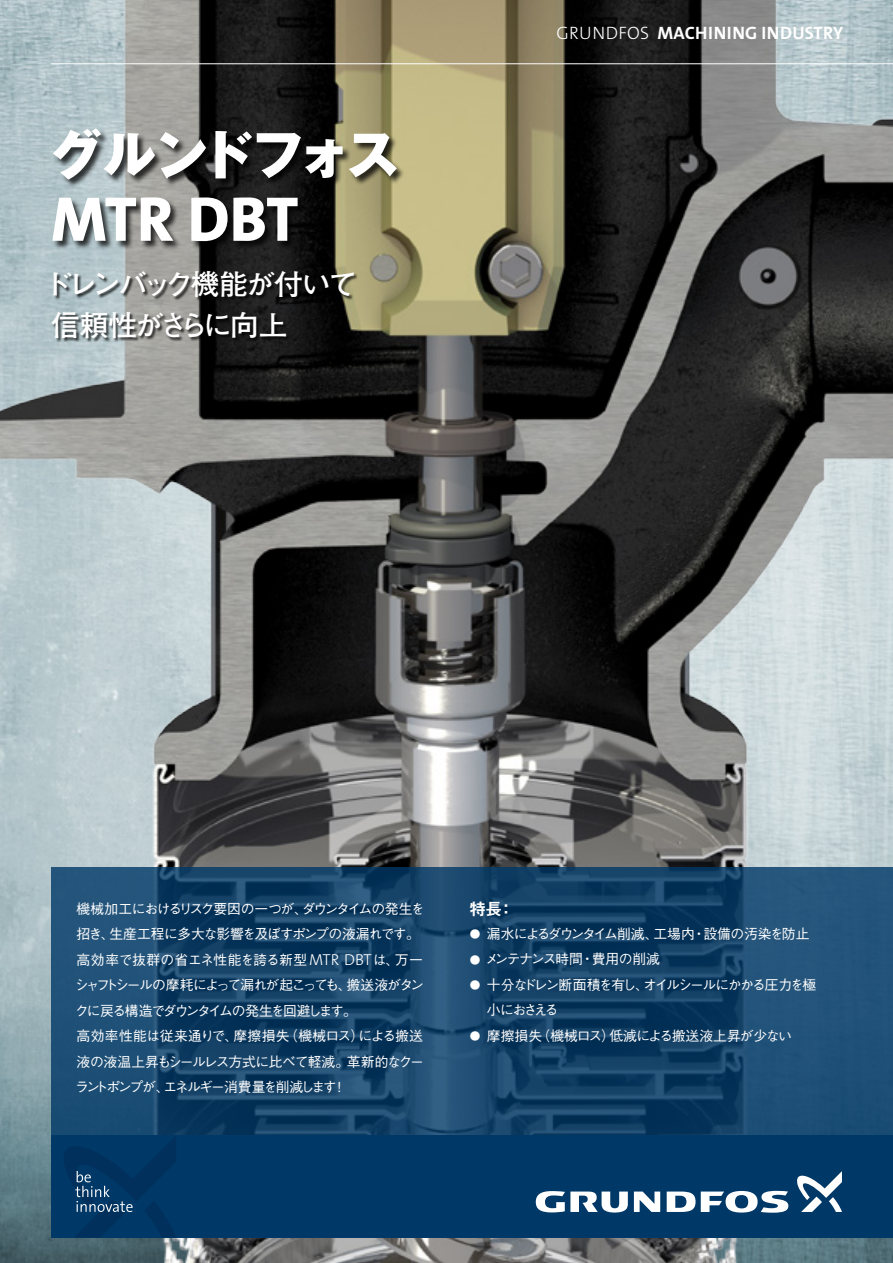
<style>
.page{position:relative;width:893px;height:1263px;background:#fff}
.page>*{position:absolute;margin:0;border:0;box-sizing:border-box;transform-origin:0 0}
.t1{font:63.75px "Grundfos The Sans V2 OT 8 XB";letter-spacing:-.005em;color:#fff}
.t2{font:800 53.1px "Gothic MB101 Pro";letter-spacing:-.08em;color:#fff}
.t3{font:700 28.65px/40.3px "Futo Go B101 Pro";letter-spacing:-.075em;color:#fff}
.t4{font:18px "Grundfos The Sans V2 OT 7 B";letter-spacing:.015em;color:#fff}
.t5{font:700 15.9px "Gothic MB101 Pro De";color:#fff}
.t6{font:500 13.8px/25.5px "Gothic BBB Pro";letter-spacing:-.085em;color:#fff}
.t7{font:500 13.8px/25.5px "Gothic BBB Pro";letter-spacing:-.11em;color:#fff}
.t8{font:500 13.8px "Gothic BBB Pro";letter-spacing:-.055em;color:#fff}
.t9{font:500 13.8px "Gothic BBB Pro";letter-spacing:-.015em;color:#fff}
.s1{font-family:"Grundfos The Sans V2 OT 3 L"}
.s2{font-family:"Grundfos The Sans V2 OT 3 L";font-weight:400;font-size:15.9px}
.s3{font-size:10.65px}
</style>
<div class="page">
<img style="left:0;top:0;width:893px;height:1263px">
<hr style="left:51px;top:63px;width:842px;height:1px;background:#fff">
<div style="left:51px;top:1135px;width:842px;height:102px;background:#003867"></div>
<svg style="left:634px;top:1191px;width:26px;height:21px"></svg>
<svg style="left:536px;top:1191px;width:92px;height:21px"></svg>
<svg style="left:667px;top:1191px;width:121px;height:22px"></svg>
<svg style="left:797px;top:1171px;width:45px;height:41px"></svg>
<svg style="left:64px;top:1136px;width:112px;height:101px"></svg>
<svg style="left:51px;top:867px;width:842px;height:268px;background:#17456a"></svg>
<div style="left:52px;top:129px;width:353px;height:121px;background:#000;opacity:.75"></div>
<div style="left:52px;top:271px;width:306px;height:71px;background:#000;opacity:.75"></div>
<h2 class="t2" style="left:49px;top:110px;width:351px">グルンドフォス</h2>
<h1 class="t1" style="left:51px;top:178px;width:249px">MTR DBT</h1>
<h3 class="t3" style="left:45px;top:261px;width:313px">ドレンバック機能が付いて信頼性がさらに向上</h3>
<h3 class="t4" style="left:557px;top:21px;width:288px"><span class="s1">GRUNDFOS</span> MACHINING INDUSTRY</h3>
<p class="t6" style="left:75px;top:894px;width:351px">機械加工におけるリスク要因の一つが、ダウンタイムの発生を招き、生産工程に多大な影響を及ぼすポンプの液漏れです。高効率で抜群の省エネ性能を誇る新型<span class="s2">MTR DBT</span>は、万一シャフトシールの摩耗によって漏れが起こっても、搬送液がタンクに戻る構造でダウンタイムの発生を回避します。<br>高効率性能は従来通りで、摩擦損失（機械ロス）による搬送液の液温上昇もシールレス方式に比べて軽減。革新的なクーラントポンプが、エネルギー消費量を削減します！</p>
<p class="t5" style="left:470px;top:896px;width:46px">特長：</p>
<p class="t8" style="left:470px;top:923px;width:341px"><span class="s3">●</span> 漏水によるダウンタイム削減、工場内・設備の汚染を防止</p>
<p class="t6" style="left:470px;top:945px;width:192px"><span class="s3">●</span> メンテナンス時間・費用の削減</p>
<p class="t7" style="left:487px;top:970px;width:331px;text-indent:-17px"><span class="s3">●</span> 十分なドレン断面積を有し、オイルシールにかかる圧力を極小におさえる</p>
<p class="t9" style="left:470px;top:1025px;width:323px"><span class="s3">●</span> 摩擦損失（機械ロス）低減による搬送液上昇が少ない</p>
</div>
